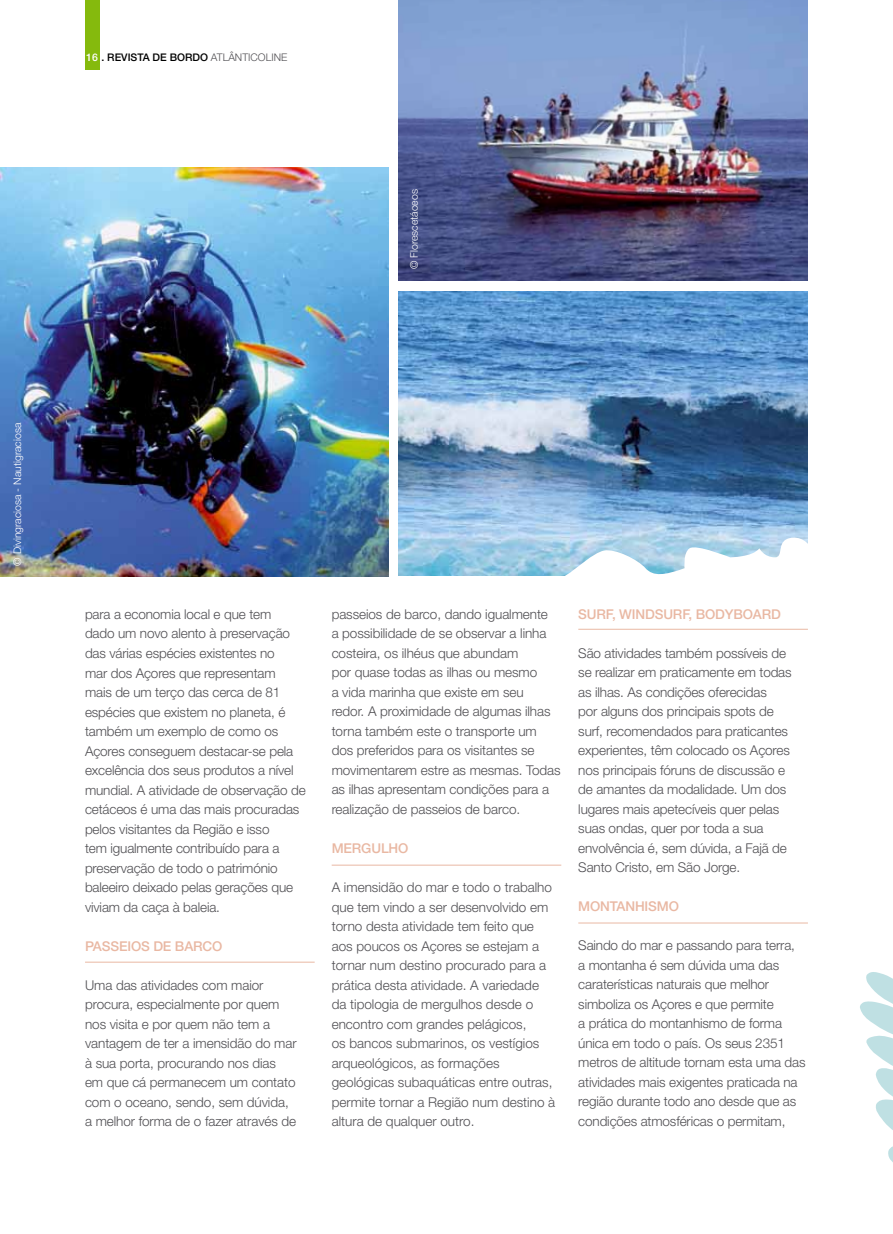
<style>
.page{position:relative;width:893px;height:1234px;background:#fff}
.page>*{position:absolute;margin:0;border:0;box-sizing:border-box;transform-origin:0 0}
.t1{font:300 13.5px/19.5px "Helvetica Neue";letter-spacing:-.01em;color:#504f53}
.t2{font:500 13.5px "Helvetica Neue";letter-spacing:-.01em;color:#e9b8a3}
.t3{font:300 10.5px "Helvetica Neue";color:#fff}
.t4{font:500 10.5px "Helvetica Neue";color:#000}
.s1{color:#fff}
.s2{font-weight:300;color:#504f53}
</style>
<div class="page">
<div style="left:85px;top:0;width:14px;height:69px;background:#85ba0d"></div>
<svg style="left:860px;top:972px;width:33px;height:190px"></svg>
<img style="left:399px;top:291px;width:409px;height:284px">
<svg style="left:491px;top:460px;width:317px;height:170px"></svg>
<img style="left:0;top:167px;width:388px;height:409px">
<img style="left:399px;top:0;width:409px;height:281px">
<hr style="left:85px;top:961px;width:230px;height:1px;background:#e9b8a3">
<hr style="left:332px;top:864px;width:229px;height:1px;background:#e9b8a3">
<hr style="left:578px;top:922px;width:230px;height:1px;background:#e9b8a3">
<hr style="left:578px;top:628px;width:230px;height:1px;background:#e9b8a3">
<p class="t3" style="left:11px;top:565px;width:144px;rotate:-90deg">© Divingraciosa - Nautigraciosa</p>
<p class="t4" style="left:86px;top:51px;width:169px"><span class="s1">16</span> . REVISTA DE BORDO <span class="s2">ATLÂNTICOLINE</span></p>
<p class="t3" style="left:408px;top:269px;width:81px;rotate:-90deg">© Florescetáceos</p>
<p class="t1" style="left:85px;top:604px;width:222px">para a economia local e que tem<br>dado um novo alento à preservação das várias espécies existentes no<br>mar dos Açores que representam mais de um terço das cerca de 81 espécies que existem no planeta, é também um exemplo de como os<br>Açores conseguem destacar-se pela excelência dos seus produtos a nível mundial. A atividade de observação de cetáceos é uma das mais procuradas pelos visitantes da Região e isso<br>tem igualmente contribuído para a preservação de todo o património baleeiro deixado pelas gerações que viviam da caça à baleia.</p>
<p class="t2" style="left:85px;top:937px;width:139px">PASSEIOS DE BARCO</p>
<p class="t1" style="left:85px;top:974px;width:213px">Uma das atividades com maior procura, especialmente por quem nos visita e por quem não tem a vantagem de ter a imensidão do mar à sua porta, procurando nos dias em que cá permanecem um contato com o oceano, sendo, sem dúvida, a melhor forma de o fazer através de</p>
<p class="t1" style="left:332px;top:604px;width:231px">passeios de barco, dando igualmente<br>a possibilidade de se observar a linha costeira, os ilhéus que abundam<br>por quase todas as ilhas ou mesmo<br>a vida marinha que existe em seu<br>redor. A proximidade de algumas ilhas torna também este o transporte um dos preferidos para os visitantes se movimentarem estre as mesmas. Todas as ilhas apresentam condições para a realização de passeios de barco.</p>
<p class="t2" style="left:332px;top:839px;width:78px">MERGULHO</p>
<p class="t1" style="left:332px;top:876px;width:225px">A imensidão do mar e todo o trabalho que tem vindo a ser desenvolvido em torno desta atividade tem feito que aos poucos os Açores se estejam a tornar num destino procurado para a prática desta atividade. A variedade da tipologia de mergulhos desde o encontro com grandes pelágicos,<br>os bancos submarinos, os vestígios arqueológicos, as formações geológicas subaquáticas entre outras, permite tornar a Região num destino à altura de qualquer outro.</p>
<p class="t2" style="left:578px;top:605px;width:204px">SURF, WINDSURF, BODYBOARD</p>
<p class="t1" style="left:578px;top:642px;width:215px">São atividades também possíveis de se realizar em praticamente em todas as ilhas. As condições oferecidas<br>por alguns dos principais spots de surf, recomendados para praticantes experientes, têm colocado os Açores nos principais fóruns de discussão e de amantes da modalidade. Um dos lugares mais apetecíveis quer pelas suas ondas, quer por toda a sua envolvência é, sem dúvida, a Fajã de Santo Cristo, em São Jorge.</p>
<p class="t2" style="left:578px;top:898px;width:102px">MONTANHISMO</p>
<p class="t1" style="left:578px;top:935px;width:229px">Saindo do mar e passando para terra,<br>a montanha é sem dúvida uma das caraterísticas naturais que melhor simboliza os Açores e que permite<br>a prática do montanhismo de forma única em todo o país. Os seus 2351 metros de altitude tornam esta uma das atividades mais exigentes praticada na região durante todo ano desde que as condições atmosféricas o permitam,</p>
</div>
